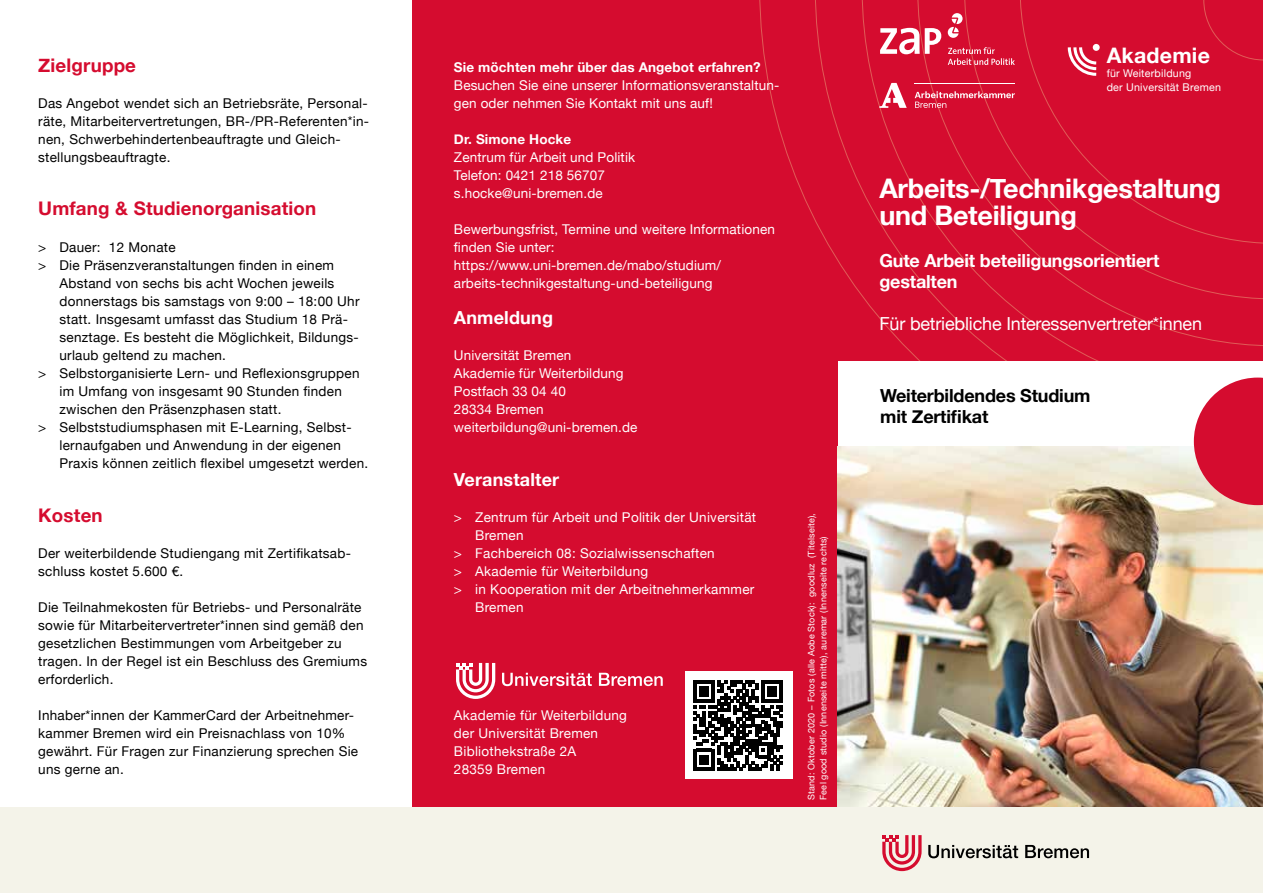
<style>
.page{position:relative;width:1263px;height:893px;background:#fff}
.page>*{position:absolute;margin:0;border:0;box-sizing:border-box;transform-origin:0 0}
.t1{font:700 27px/27px "Helvetica Neue";letter-spacing:-.01em;color:#fff}
.t2{font:700 21.3px "Helvetica Neue";letter-spacing:.01em;color:#fff}
.t3{font:700 18.75px "Helvetica Neue";letter-spacing:.01em;color:#d50c2f}
.t4{font:700 18px/21px "Helvetica Neue";letter-spacing:-.01em;color:#fff}
.t5{font:18px "Helvetica Neue";letter-spacing:-.01em;color:#fff}
.t6{font:700 18px/21px "Helvetica Neue";letter-spacing:-.01em;color:#000}
.t7{font:700 18px "Helvetica Neue";letter-spacing:.01em;color:#fff}
.t8{font:13.5px/18px "Helvetica Neue";letter-spacing:.02em;color:#000}
.t9{font:13.5px/18px "Helvetica Neue";letter-spacing:.01em;color:#fff}
.t10{font:700 13.5px "Helvetica Neue";letter-spacing:.01em;color:#fff}
.t11{font:10.65px/13.8px "Helvetica Neue";letter-spacing:.02em;color:#fff}
.t12{font:9px/12px "Helvetica Neue";letter-spacing:.02em;color:#fff}
</style>
<div class="page">
<div style="left:412px;top:0;width:851px;height:893px;background:#d50c2f"></div>
<svg style="left:861px;top:0;width:402px;height:361px"></svg>
<svg style="left:964px;top:0;width:299px;height:300px"></svg>
<div style="left:838px;top:361px;width:425px;height:85px;background:#fff"></div>
<img style="left:838px;top:446px;width:425px;height:362px">
<div style="left:0;top:808px;width:1263px;height:85px;background:#f4f3e9"></div>
<svg style="left:928px;top:845px;width:90px;height:13px"></svg>
<svg style="left:1025px;top:845px;width:64px;height:13px"></svg>
<svg style="left:882px;top:835px;width:39px;height:36px"></svg>
<svg style="left:502px;top:673px;width:90px;height:13px"></svg>
<svg style="left:599px;top:673px;width:64px;height:13px"></svg>
<svg style="left:456px;top:663px;width:39px;height:36px"></svg>
<div style="left:685px;top:671px;width:107px;height:107px;background:#fff"></div>
<svg style="left:1066px;top:44px;width:33px;height:33px"></svg>
<svg style="left:1194px;top:378px;width:69px;height:127px"></svg>
<svg style="left:880px;top:28px;width:61px;height:26px"></svg>
<svg style="left:948px;top:47px;width:67px;height:18px"></svg>
<svg style="left:948px;top:13px;width:14px;height:25px"></svg>
<svg style="left:879px;top:83px;width:28px;height:25px"></svg>
<hr style="left:915px;top:83px;width:100px;height:1px;background:#fff">
<svg style="left:915px;top:91px;width:100px;height:17px"></svg>
<svg style="left:693px;top:681px;width:90px;height:89px"></svg>
<h3 class="t3" style="left:38px;top:51px;width:99px">Zielgruppe</h3>
<p class="t8" style="left:38px;top:95px;width:332px">Das Angebot wendet sich an Betriebsräte, Personal&shy;räte, Mitarbeitervertretungen, BR-/PR-Referenten*in&shy;nen, Schwerbehindertenbeauftragte und Gleich&shy;stellungsbeauftragte.</p>
<h3 class="t3" style="left:38px;top:194px;width:280px">Umfang &amp; Studienorganisation</h3>
<p class="t8" style="left:38px;top:239px;width:139px">&gt; Dauer: 12 Monate</p>
<p class="t8" style="left:38px;top:257px;width:297px">&gt; Die Präsenzveranstaltungen finden in einem</p>
<p class="t8" style="left:60px;top:275px;width:276px">Abstand von sechs bis acht Wochen jeweils</p>
<p class="t8" style="left:60px;top:293px;width:301px">donnerstags bis samstags von 9:00 – 18:00 Uhr</p>
<p class="t8" style="left:60px;top:311px;width:290px">statt. Insgesamt umfasst das Studium 18 Prä-</p>
<p class="t8" style="left:60px;top:329px;width:301px">senztage. Es besteht die Möglichkeit, Bildungs-</p>
<p class="t8" style="left:60px;top:347px;width:168px">urlaub geltend zu machen.</p>
<p class="t8" style="left:38px;top:365px;width:323px">&gt; Selbstorganisierte Lern- und Reflexionsgruppen</p>
<p class="t8" style="left:60px;top:383px;width:284px">im Umfang von insgesamt 90 Stunden finden</p>
<p class="t8" style="left:60px;top:401px;width:223px">zwischen den Präsenzphasen statt.</p>
<p class="t8" style="left:38px;top:419px;width:315px">&gt; Selbststudiumsphasen mit E-Learning, Selbst-</p>
<p class="t8" style="left:60px;top:437px;width:283px">lernaufgaben und Anwendung in der eigenen</p>
<p class="t8" style="left:60px;top:455px;width:310px">Praxis können zeitlich flexibel umgesetzt werden.</p>
<h3 class="t3" style="left:38px;top:501px;width:66px">Kosten</h3>
<p class="t8" style="left:38px;top:545px;width:314px">Der weiterbildende Studiengang mit Zertifikatsab&shy;schluss kostet 5.600 €.</p>
<p class="t8" style="left:38px;top:599px;width:330px">Die Teilnahmekosten für Betriebs- und Personalräte sowie für Mitarbeitervertreter*innen sind gemäß den gesetzlichen Bestimmungen vom Arbeitgeber zu tragen. In der Regel ist ein Beschluss des Gremiums erforderlich.</p>
<p class="t8" style="left:38px;top:707px;width:321px">Inhaber*innen der KammerCard der Arbeitnehmer&shy;kammer Bremen wird ein Preisnachlass von 10% gewährt. Für Fragen zur Finanzierung sprechen Sie uns gerne an.</p>
<p class="t10" style="left:454px;top:57px;width:308px">Sie möchten mehr über das Angebot erfahren?</p>
<p class="t9" style="left:454px;top:77px;width:327px">Besuchen Sie eine unserer Informationsveranstaltun&shy;gen oder nehmen Sie Kontakt mit uns auf!</p>
<p class="t10" style="left:454px;top:129px;width:119px">Dr. Simone Hocke</p>
<p class="t9" style="left:454px;top:149px;width:183px">Zentrum für Arbeit und Politik<br>Telefon: 0421 218 56707 s.hocke@uni-bremen.de</p>
<p class="t9" style="left:454px;top:221px;width:322px">Bewerbungsfrist, Termine und weitere Informationen finden Sie unter: https://www.uni-bremen.de/mabo/studium/ arbeits-technikgestaltung-und-beteiligung</p>
<h3 class="t7" style="left:454px;top:303px;width:101px">Anmeldung</h3>
<p class="t9" style="left:454px;top:347px;width:185px">Universität Bremen<br>Akademie für Weiterbildung<br>Postfach 33 04 40<br>28334 Bremen weiterbildung@uni-bremen.de</p>
<h3 class="t7" style="left:454px;top:465px;width:107px">Veranstalter</h3>
<p class="t9" style="left:454px;top:509px;width:304px">&gt; Zentrum für Arbeit und Politik der Universität</p>
<p class="t9" style="left:475px;top:527px;width:50px">Bremen</p>
<p class="t9" style="left:454px;top:545px;width:262px">&gt; Fachbereich 08: Sozialwissenschaften</p>
<p class="t9" style="left:454px;top:563px;width:196px">&gt; Akademie für Weiterbildung</p>
<p class="t9" style="left:454px;top:581px;width:302px">&gt; in Kooperation mit der Arbeitnehmerkammer</p>
<p class="t9" style="left:475px;top:599px;width:50px">Bremen</p>
<p class="t9" style="left:454px;top:707px;width:175px">Akademie für Weiterbildung der Universität Bremen<br>Bibliothekstraße 2A<br>28359 Bremen</p>
<p class="t12" style="left:806px;top:800px;width:288px;rotate:-90deg">Stand: Oktober 2020 – Fotos (alle Aobe Stock): goodluz (Titelseite),<br>Feel good studio (Innenseite mitte), auremar (Innenseite rechts)</p>
<h2 class="t2" style="left:1107px;top:39px;width:105px">Akademie</h2>
<p class="t11" style="left:1107px;top:67px;width:116px">für Weiterbildung<br>der Universität Bremen</p>
<h1 class="t1" style="left:879px;top:176px;width:343px">Arbeits-/Technikgestaltung und Beteiligung</h1>
<h3 class="t4" style="left:879px;top:251px;width:281px">Gute Arbeit beteiligungsorientiert gestalten</h3>
<h3 class="t5" style="left:879px;top:311px;width:324px">Für betriebliche Interessenvertreter*innen</h3>
<h3 class="t6" style="left:880px;top:386px;width:212px">Weiterbildendes Studium mit Zertifikat</h3>
</div>
